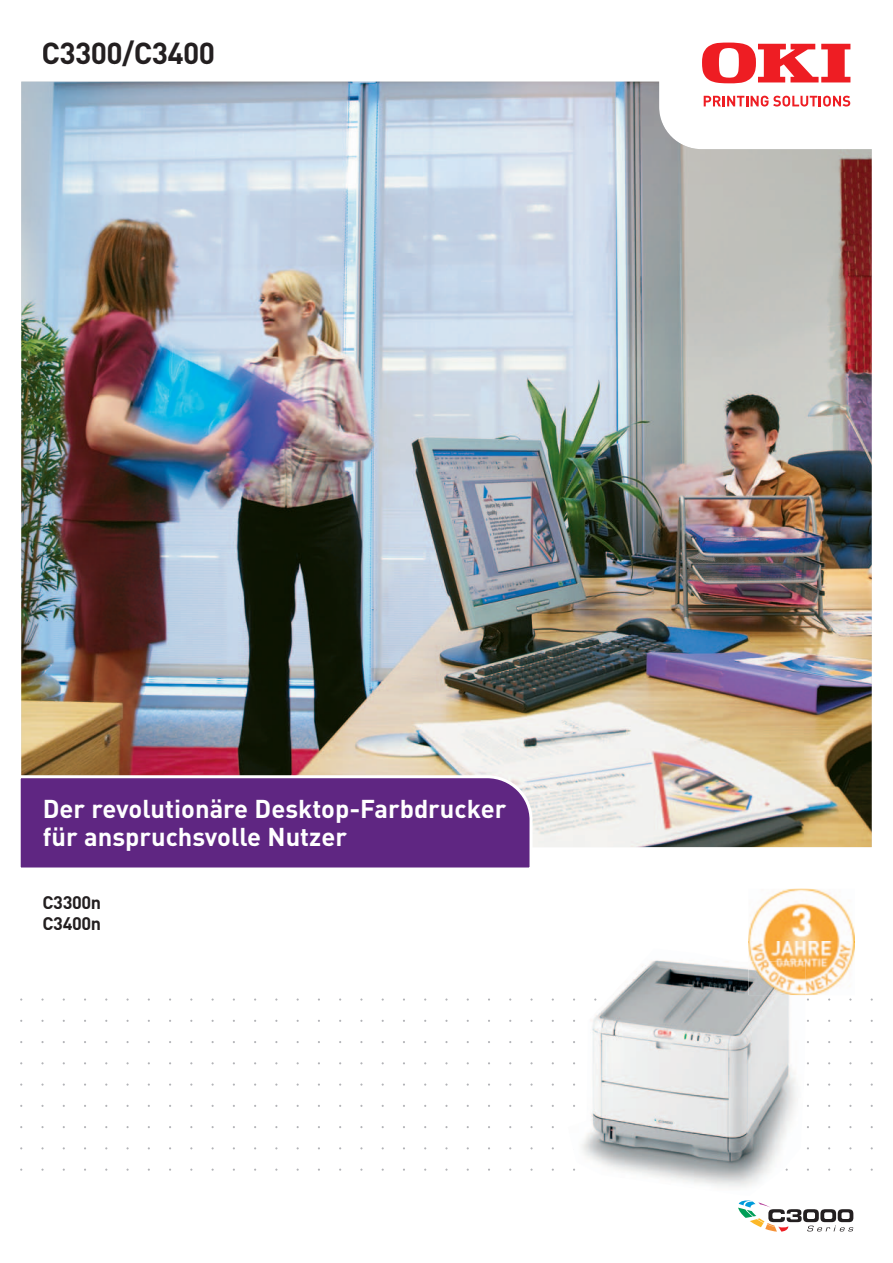
<style>
.page{position:relative;width:893px;height:1263px;background:#fff}
.page>*{position:absolute;margin:0;border:0;box-sizing:border-box;transform-origin:0 0}
.t1{font:700 30px "DIN";letter-spacing:-.02em;color:#231f20}
.t2{font:700 25.5px/28.5px "DIN";color:#fff}
.t3{font:700 18px/21px "DIN";letter-spacing:-.02em;color:#231f20}
</style>
<div class="page">
<svg style="left:702px;top:43px;width:148px;height:39px"></svg>
<img style="left:21px;top:82px;width:851px;height:765px">
<svg style="left:738px;top:1201px;width:115px;height:30px"></svg>
<img style="left:573px;top:960px;width:232px;height:227px">
<div style="left:20px;top:775px;width:512px;height:93px;background:#5f2682"></div>
<img style="left:748px;top:889px;width:107px;height:106px">
<img style="left:748px;top:961px;width:57px;height:34px">
<p class="t1" style="left:41px;top:34px;width:175px">C3300/C3400</p>
<p class="t2" style="left:43px;top:793px;width:465px">Der revolutionäre Desktop-Farbdrucker für anspruchsvolle Nutzer</p>
<p class="t3" style="left:43px;top:891px;width:60px">C3300n<br>C3400n</p>
</div>
